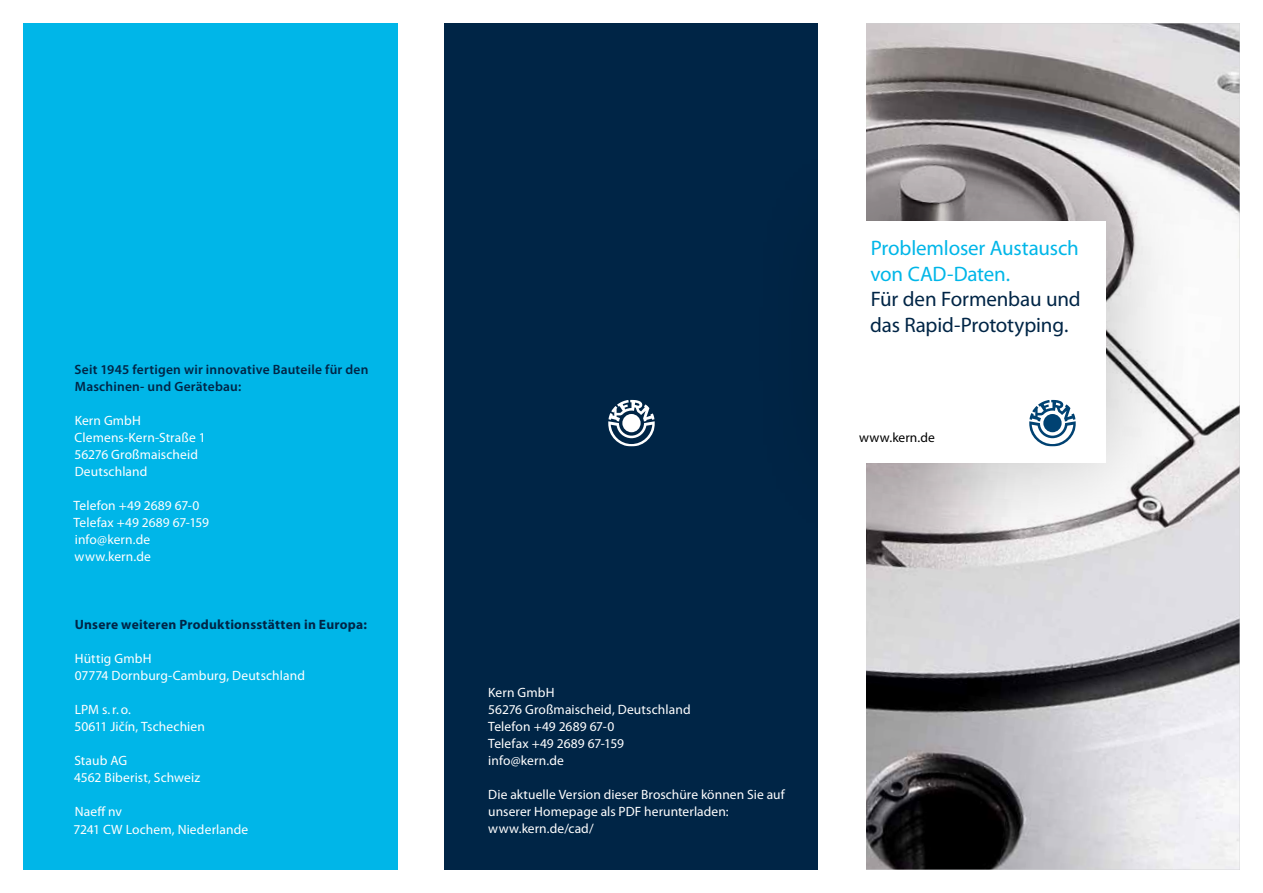
<style>
.page{position:relative;width:1263px;height:893px;background:#fff}
.page>*{position:absolute;margin:0;border:0;box-sizing:border-box;transform-origin:0 0}
.t1{font:21px/25.5px "Myriad Pro";letter-spacing:-.01em;color:#002546}
.t2{font:21px/25.5px "Myriad Pro";letter-spacing:-.01em;color:#00b6e8}
.t3{font:13.5px/17px "Myriad Pro";letter-spacing:.01em;color:#fff}
.t4{font:600 13.5px/17px "Myriad Pro";letter-spacing:.015em;color:#002546}
.t5{font:700 13.5px "Myriad Pro";letter-spacing:.02em;color:#002546}
.t6{font:13.5px "Myriad Pro";letter-spacing:.01em;color:#000}
</style>
<div class="page">
<div style="left:444px;top:23px;width:375px;height:847px;background:#002546"></div>
<img style="left:866px;top:23px;width:373px;height:847px">
<div style="left:741px;top:120px;width:454px;height:432px;background:#000;opacity:.25"></div>
<div style="left:842px;top:221px;width:264px;height:242px;background:#fff"></div>
<div style="left:842px;top:0;width:23px;height:893px;background:#fff"></div>
<div style="left:819px;top:0;width:23px;height:893px;background:#fff"></div>
<div style="left:23px;top:23px;width:375px;height:847px;background:#00b6e8"></div>
<svg style="left:608px;top:400px;width:47px;height:46px"></svg>
<svg style="left:1029px;top:400px;width:47px;height:46px"></svg>
<p class="t4" style="left:75px;top:361px;width:295px">Seit 1945 fertigen wir innovative Bauteile für den<br>Maschinen- und Gerätebau:</p>
<p class="t3" style="left:74px;top:412px;width:133px">Kern GmbH<br>Clemens-Kern-Straße 1<br>56276 Großmaischeid<br>Deutschland</p>
<p class="t3" style="left:73px;top:497px;width:137px">Telefon +49 2689 67-0<br>Telefax +49 2689 67-159 info@kern.de www.kern.de</p>
<p class="t5" style="left:75px;top:616px;width:294px">Unsere weiteren Produktionsstätten in Europa:</p>
<p class="t3" style="left:75px;top:650px;width:232px">Hüttig GmbH<br>07774 Dornburg-Camburg, Deutschland</p>
<p class="t3" style="left:74px;top:701px;width:132px">LPM s.r.o.<br>50611 Jičín, Tschechien</p>
<p class="t3" style="left:74px;top:752px;width:128px">Staub AG<br>4562 Biberist, Schweiz</p>
<p class="t3" style="left:73px;top:803px;width:176px">Naeff nv<br>7241 CW Lochem, Niederlande</p>
<h1 class="t2" style="left:870px;top:235px;width:210px">Problemloser Austausch von CAD-Daten.</h1>
<h1 class="t1" style="left:870px;top:286px;width:212px">Für den Formenbau und das Rapid-Prototyping.</h1>
<p class="t6" style="left:859px;top:429px;width:77px">www.kern.de</p>
<p class="t3" style="left:488px;top:684px;width:204px">Kern GmbH<br>56276 Großmaischeid, Deutschland<br>Telefon +49 2689 67-0<br>Telefax +49 2689 67-159 info@kern.de</p>
<p class="t3" style="left:488px;top:786px;width:298px">Die aktuelle Version dieser Broschüre können Sie auf unserer Homepage als PDF herunterladen: www.kern.de/cad/</p>
</div>
